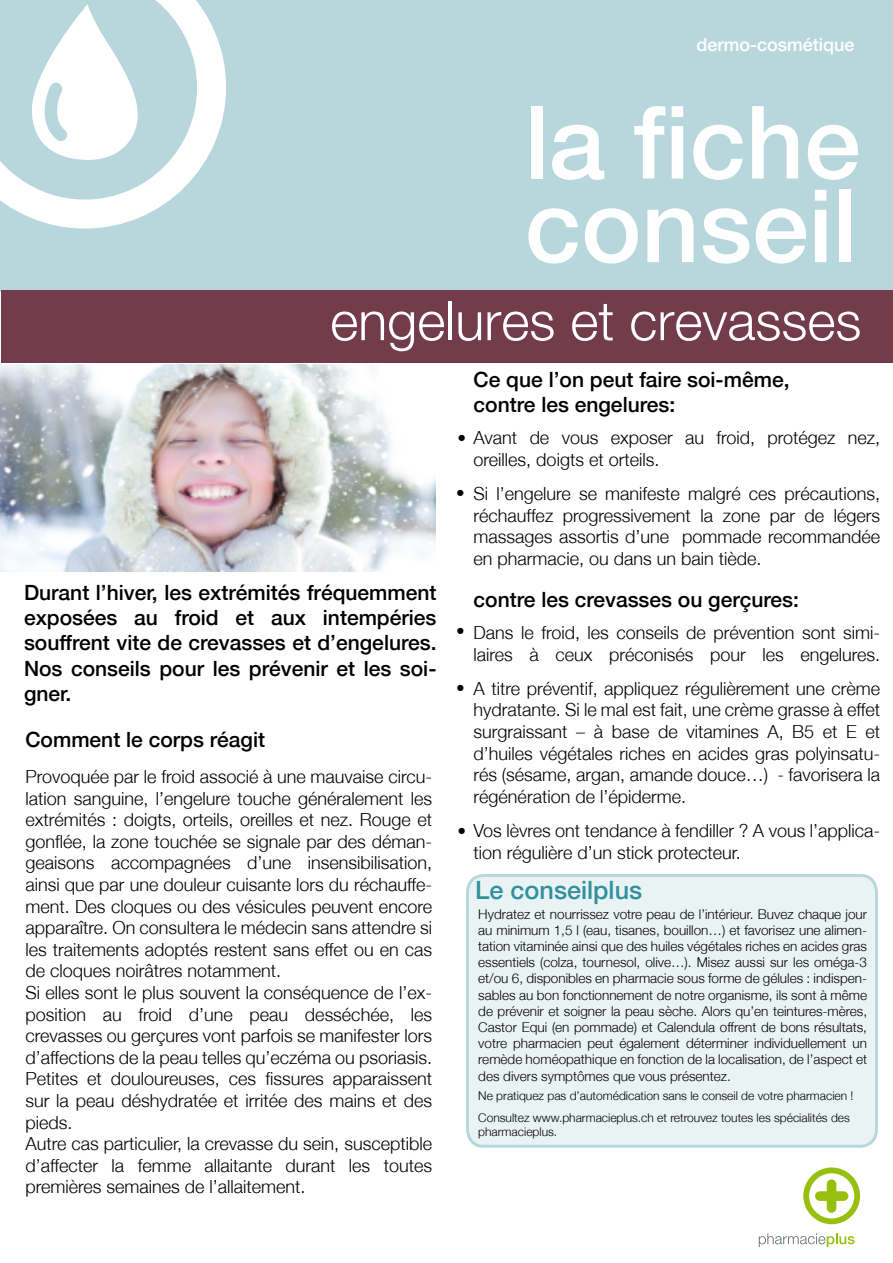
<style>
.page{position:relative;width:893px;height:1263px;background:#fff}
.page>*{position:absolute;margin:0;border:0;box-sizing:border-box;transform-origin:0 0}
.t1{font:500 101.4px/83.6px "Helvetica Neue";color:#fff}
.t2{font:300 54px "Helvetica Neue";color:#fff}
.t3{font:500 25.2px "Helvetica Neue";color:#30919e}
.t4{font:500 21px/25.2px "Helvetica Neue";color:#000;text-align:justify}
.t5{font:300 18px/21.6px "Helvetica Neue";color:#000}
.t6{font:500 18px "Helvetica Neue";color:#fff}
.t7{font:300 17.25px "Helvetica Neue";color:#000}
.t8{font:300 13.5px/16.2px "Helvetica Neue";color:#000;text-align:justify}
.t9{font:300 12px/21.6px "Helvetica Neue";color:#000}
.s1{font-size:17.25px}
</style>
<div class="page">
<div style="left:0;top:0;width:893px;height:291px;background:#b8d7dd"></div>
<svg style="left:803px;top:1167px;width:57px;height:57px"></svg>
<svg style="left:759px;top:1233px;width:95px;height:14px"></svg>
<div style="left:2px;top:291px;width:891px;height:72px;background:#723c4d"></div>
<svg style="left:0;top:0;width:226px;height:229px"></svg>
<svg style="left:32px;top:4px;width:106px;height:157px"></svg>
<div style="left:0;top:0;width:26px;height:31px;background:#b8d7dd"></div>
<div style="left:467px;top:875px;width:409px;height:271px;background:#eaf3f4;border-radius:16px"></div>
<div style="left:466px;top:874px;width:412px;height:274px;border:3px solid #b8d7dd;border-radius:16px"></div>
<img style="left:0;top:364px;width:435px;height:207px">
<p class="t6" style="left:697px;top:34px;width:160px">dermo-cosmétique</p>
<h1 class="t1" style="left:524px;top:100px;width:338px">la fiche conseil</h1>
<h2 class="t2" style="left:330px;top:288px;width:533px">engelures et crevasses</h2>
<p class="t4" style="left:24px;top:580px;width:414px">Durant l’hiver, les extrémités fréquemment exposées au froid et aux intempéries souffrent vite de crevasses et d’engelures.<br>Nos conseils pour les prévenir et les soi&shy;gner.</p>
<p class="t4" style="left:25px;top:727px;width:241px">Comment le corps réagit</p>
<p class="t5" style="left:26px;top:765px;width:408px">Provoquée par le froid associé à une mauvaise circu&shy;lation sanguine, l’engelure touche généralement les extrémités : doigts, orteils, oreilles et nez. Rouge et gonflée, la zone touchée se signale par des déman&shy;geaisons accompagnées d’une insensibilisation, ainsi que par une douleur cuisante lors du réchauffe&shy;ment. Des cloques ou des vésicules peuvent encore apparaître. On consultera le médecin sans attendre si les traitements adoptés restent sans effet ou en cas de cloques noirâtres notamment.<br>Si elles sont le plus souvent la conséquence de l’ex&shy;position au froid d’une peau desséchée, les crevasses ou gerçures vont parfois se manifester lors d’affections de la peau telles qu’eczéma ou psoriasis.<br>Petites et douloureuses, ces fissures apparaissent sur la peau déshydratée et irritée des mains et des pieds.<br>Autre cas particulier, la crevasse du sein, susceptible d’affecter la femme allaitante durant les toutes premières semaines de l’allaitement.</p>
<p class="t4" style="left:474px;top:367px;width:317px">Ce que l’on peut faire soi-même, contre les engelures:</p>
<p class="t5" style="left:474px;top:427px;width:408px;text-indent:-16px"><span class="s1">•</span> Avant de vous exposer au froid, protégez nez, oreilles, doigts et orteils.</p>
<p class="t5" style="left:474px;top:483px;width:408px;text-align:justify">Si l’engelure se manifeste malgré ces précautions, réchauffez progressivement la zone par de légers massages assortis d’une pommade recommandée en pharmacie, ou dans un bain tiède.</p>
<p class="t4" style="left:474px;top:586px;width:327px">contre les crevasses ou gerçures:</p>
<p class="t5" style="left:474px;top:621px;width:408px">Dans le froid, les conseils de prévention sont simi&shy;laires à ceux préconisés pour les engelures.</p>
<p class="t5" style="left:474px;top:677px;width:408px;text-align:justify">A titre préventif, appliquez régulièrement une crème hydratante. Si le mal est fait, une crème grasse à effet surgraissant – à base de vitamines A, B5 et E et d’huiles végétales riches en acides gras polyinsatu&shy;rés (sésame, argan, amande douce…) - favorisera la régénération de l’épiderme.</p>
<p class="t5" style="left:474px;top:819px;width:408px;text-indent:-16px"><span class="s1">•</span> Vos lèvres ont tendance à fendiller ? A vous l’applica&shy;tion régulière d’un stick protecteur.</p>
<p class="t7" style="left:456px;top:482px;width:10px">•</p>
<p class="t7" style="left:456px;top:620px;width:10px">•</p>
<p class="t7" style="left:456px;top:677px;width:10px">•</p>
<h3 class="t3" style="left:475px;top:875px;width:169px">Le conseilplus</h3>
<p class="t8" style="left:478px;top:905px;width:390px">Hydratez et nourrissez votre peau de l’intérieur. Buvez chaque jour au minimum 1,5 l (eau, tisanes, bouillon…) et favorisez une alimen&shy;tation vitaminée ainsi que des huiles végétales riches en acides gras essentiels (colza, tournesol, olive…). Misez aussi sur les oméga-3 et/ou 6, disponibles en pharmacie sous forme de gélules : indispen&shy;sables au bon fonctionnement de notre organisme, ils sont à même de prévenir et soigner la peau sèche. Alors qu’en teintures-mères, Castor Equi (en pommade) et Calendula offrent de bons résultats, votre pharmacien peut également déterminer individuellement un remède homéopathique en fonction de la localisation, de l’aspect et des divers symptômes que vous présentez.</p>
<p class="t9" style="left:478px;top:1085px;width:377px">Ne pratiquez pas d’automédication sans le conseil de votre pharmacien !<br>Consultez www.pharmacieplus.ch et retrouvez toutes les spécialités des</p>
<p class="t9" style="left:478px;top:1121px;width:80px">pharmacieplus.</p>
</div>
